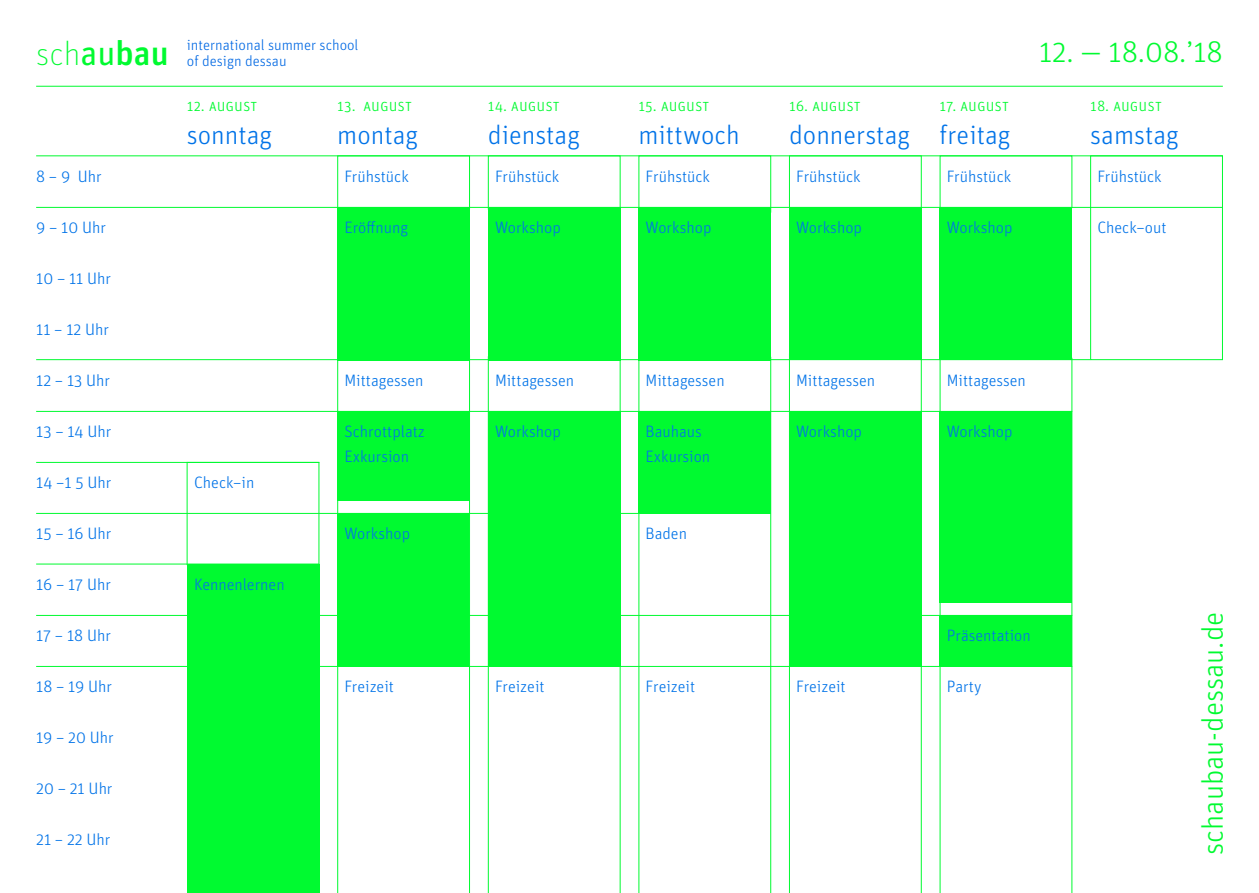
<style>
.page{position:relative;width:1259px;height:893px;background:#fff}
.page>*{position:absolute;margin:0;border:0;box-sizing:border-box;transform-origin:0 0}
.t1{font:100 34.2px "Unit Pro";color:#00fa30}
.t2{font:300 30px "Unit Pro";color:#00fa30}
.t3{font:300 27px "Unit Pro";color:#0073e8}
.t4{font:300 16.5px/25.5px "Unit Pro";color:#0073e8}
.t5{font:300 16.5px "Unit Pro";color:#00fa30}
.t6{font:300 15px/16.5px "Unit Pro";color:#0068e3}
.s1{font-weight:400}
.s2{font-weight:500}
</style>
<div class="page">
<div style="left:1090px;top:155px;width:132px;height:205px;border:1px solid #00fa30"></div>
<svg style="left:337px;top:360px;width:133px;height:533px"></svg>
<svg style="left:488px;top:360px;width:132px;height:533px"></svg>
<svg style="left:789px;top:360px;width:132px;height:533px"></svg>
<svg style="left:939px;top:360px;width:133px;height:533px"></svg>
<svg style="left:638px;top:360px;width:133px;height:533px"></svg>
<div style="left:187px;top:564px;width:132px;height:329px;background:#00fa30"></div>
<div style="left:337px;top:207px;width:133px;height:153px;background:#00fa30"></div>
<div style="left:488px;top:207px;width:132px;height:153px;background:#00fa30"></div>
<div style="left:789px;top:207px;width:132px;height:152px;background:#00fa30"></div>
<div style="left:939px;top:207px;width:133px;height:152px;background:#00fa30"></div>
<div style="left:638px;top:207px;width:133px;height:153px;background:#00fa30"></div>
<div style="left:338px;top:513px;width:131px;height:153px;background:#00fa30"></div>
<div style="left:337px;top:411px;width:133px;height:89px;background:#00fa30"></div>
<div style="left:488px;top:411px;width:132px;height:255px;background:#00fa30"></div>
<div style="left:789px;top:411px;width:132px;height:255px;background:#00fa30"></div>
<div style="left:939px;top:411px;width:133px;height:191px;background:#00fa30"></div>
<div style="left:939px;top:615px;width:133px;height:51px;background:#00fa30"></div>
<div style="left:638px;top:411px;width:133px;height:102px;background:#00fa30"></div>
<div style="left:337px;top:155px;width:133px;height:54px;border:1px solid #00fa30"></div>
<div style="left:488px;top:155px;width:132px;height:54px;border:1px solid #00fa30"></div>
<div style="left:638px;top:155px;width:133px;height:57px;border:1px solid #00fa30"></div>
<hr style="left:36px;top:86px;width:1186px;height:1px;background:#00fa30">
<hr style="left:36px;top:155px;width:1186px;height:1px;background:#00fa30">
<hr style="left:36px;top:207px;width:1186px;height:1px;background:#00fa30">
<hr style="left:36px;top:359px;width:1054px;height:1px;background:#00fa30">
<hr style="left:36px;top:411px;width:1036px;height:1px;background:#00fa30">
<hr style="left:36px;top:615px;width:1036px;height:1px;background:#00fa30">
<hr style="left:36px;top:666px;width:1036px;height:1px;background:#00fa30">
<hr style="left:36px;top:513px;width:602px;height:1px;background:#00fa30">
<hr style="left:36px;top:564px;width:283px;height:1px;background:#00fa30">
<hr style="left:36px;top:462px;width:283px;height:1px;background:#00fa30">
<h1 class="t1" style="left:36px;top:34px;width:134px">sch<span class="s1">au</span><span class="s2">bau</span></h1>
<p class="t6" style="left:187px;top:36px;width:173px">international summer school of design dessau</p>
<p class="t4" style="left:36px;top:163px;width:67px">8 – 9 Uhr</p>
<p class="t4" style="left:36px;top:214px;width:71px">9 – 10 Uhr</p>
<p class="t4" style="left:36px;top:265px;width:77px">10 – 11 Uhr</p>
<p class="t4" style="left:36px;top:316px;width:74px">11 – 12 Uhr</p>
<p class="t4" style="left:36px;top:367px;width:76px">12 – 13 Uhr</p>
<p class="t4" style="left:36px;top:418px;width:77px">13 – 14 Uhr</p>
<p class="t4" style="left:36px;top:469px;width:77px">14 –1 5 Uhr</p>
<p class="t4" style="left:36px;top:520px;width:77px">15 – 16 Uhr</p>
<p class="t4" style="left:36px;top:571px;width:76px">16 – 17 Uhr</p>
<p class="t4" style="left:36px;top:622px;width:76px">17 – 18 Uhr</p>
<p class="t4" style="left:36px;top:673px;width:77px">18 – 19 Uhr</p>
<p class="t4" style="left:36px;top:724px;width:79px">19 – 20 Uhr</p>
<p class="t4" style="left:36px;top:775px;width:78px">20 – 21 Uhr</p>
<p class="t4" style="left:36px;top:826px;width:76px">21 – 22 Uhr</p>
<p class="t5" style="left:187px;top:96px;width:72px">12. august</p>
<h3 class="t3" style="left:187px;top:118px;width:87px">sonntag</h3>
<p class="t5" style="left:337px;top:96px;width:76px">13. august</p>
<h3 class="t3" style="left:337px;top:118px;width:82px">montag</h3>
<p class="t4" style="left:344px;top:163px;width:66px">Frühstück</p>
<p class="t4" style="left:344px;top:214px;width:65px">Eröffnung</p>
<p class="t4" style="left:194px;top:469px;width:62px">Check–in</p>
<p class="t4" style="left:194px;top:571px;width:92px">Kennenlernen</p>
<p class="t4" style="left:344px;top:367px;width:81px">Mittagessen</p>
<p class="t4" style="left:344px;top:418px;width:82px">Schrottplatz<br>Exkursion</p>
<p class="t4" style="left:344px;top:520px;width:67px">Workshop</p>
<p class="t4" style="left:344px;top:673px;width:51px">Freizeit</p>
<p class="t5" style="left:488px;top:96px;width:74px">14. august</p>
<h3 class="t3" style="left:488px;top:118px;width:94px">dienstag</h3>
<p class="t4" style="left:495px;top:163px;width:66px">Frühstück</p>
<p class="t4" style="left:495px;top:214px;width:67px">Workshop</p>
<p class="t4" style="left:495px;top:367px;width:81px">Mittagessen</p>
<p class="t4" style="left:495px;top:418px;width:67px">Workshop</p>
<p class="t4" style="left:495px;top:673px;width:51px">Freizeit</p>
<p class="t5" style="left:638px;top:96px;width:73px">15. august</p>
<h3 class="t3" style="left:638px;top:118px;width:103px">mittwoch</h3>
<p class="t4" style="left:645px;top:163px;width:66px">Frühstück</p>
<p class="t4" style="left:645px;top:214px;width:67px">Workshop</p>
<p class="t5" style="left:789px;top:96px;width:73px">16. august</p>
<h3 class="t3" style="left:789px;top:118px;width:122px">donnerstag</h3>
<p class="t4" style="left:796px;top:163px;width:66px">Frühstück</p>
<p class="t4" style="left:796px;top:214px;width:67px">Workshop</p>
<p class="t5" style="left:939px;top:96px;width:71px">17. august</p>
<h3 class="t3" style="left:939px;top:118px;width:72px">freitag</h3>
<p class="t4" style="left:946px;top:163px;width:66px">Frühstück</p>
<p class="t4" style="left:946px;top:214px;width:67px">Workshop</p>
<h2 class="t2" style="left:1039px;top:34px;width:185px">12. — 18.08.’18</h2>
<p class="t5" style="left:1090px;top:96px;width:73px">18. august</p>
<h3 class="t3" style="left:1090px;top:118px;width:90px">samstag</h3>
<p class="t4" style="left:1097px;top:163px;width:66px">Frühstück</p>
<p class="t4" style="left:1097px;top:214px;width:71px">Check–out</p>
<p class="t4" style="left:645px;top:367px;width:81px">Mittagessen</p>
<p class="t4" style="left:645px;top:418px;width:66px">Bauhaus<br>Exkursion</p>
<p class="t4" style="left:645px;top:520px;width:43px">Baden</p>
<p class="t4" style="left:645px;top:673px;width:51px">Freizeit</p>
<p class="t4" style="left:796px;top:367px;width:81px">Mittagessen</p>
<p class="t4" style="left:796px;top:418px;width:67px">Workshop</p>
<p class="t4" style="left:796px;top:673px;width:51px">Freizeit</p>
<p class="t4" style="left:946px;top:367px;width:81px">Mittagessen</p>
<p class="t4" style="left:946px;top:418px;width:67px">Workshop</p>
<p class="t4" style="left:946px;top:622px;width:85px">Präsentation</p>
<p class="t4" style="left:946px;top:673px;width:36px">Party</p>
<h2 class="t2" style="left:1194px;top:855px;width:244px;rotate:-90deg">schaubau-dessau.de</h2>
</div>
